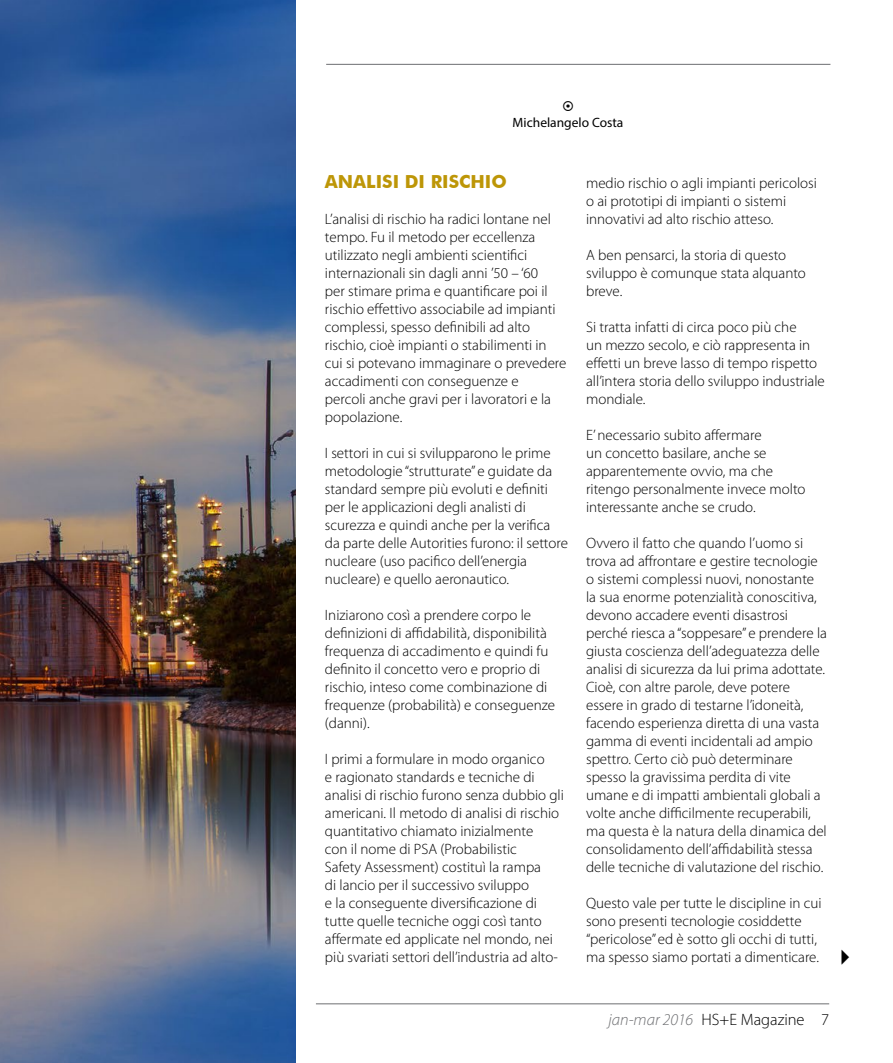
<style>
.page{position:relative;width:893px;height:1063px;background:#fff}
.page>*{position:absolute;margin:0;border:0;box-sizing:border-box;transform-origin:0 0}
.t1{font:700 18px "Futura BT";color:#bd9607}
.t2{font:300 16.5px "Myriad Pro";color:#000}
.t3{font:300 15px/18px "Myriad Pro";color:#000}
.t4{font:13.5px "Myriad Pro";color:#000}
.s1{font-style:italic;color:#6d6e71}
</style>
<div class="page">
<img style="left:0;top:0;width:296px;height:1063px">
<hr style="left:316px;top:1004px;width:513px;height:1px;background:#6d6e71">
<hr style="left:326px;top:64px;width:504px;height:1px;background:#6d6e71">
<p class="t4" style="left:513px;top:114px;width:112px">Michelangelo Costa</p>
<p class="t1" style="left:325px;top:171px;width:183px">ANALISI DI RISCHIO</p>
<p class="t3" style="left:325px;top:211px;width:243px">L’analisi di rischio ha radici lontane nel tempo. Fu il metodo per eccellenza utilizzato negli ambienti scientifici internazionali sin dagli anni ’50 – ‘60<br>per stimare prima e quantificare poi il rischio effettivo associabile ad impianti complessi, spesso definibili ad alto rischio, cioè impianti o stabilimenti in cui si potevano immaginare o prevedere accadimenti con conseguenze e<br>percoli anche gravi per i lavoratori e la popolazione.</p>
<p class="t3" style="left:325px;top:445px;width:245px">I settori in cui si svilupparono le prime metodologie “strutturate” e guidate da standard sempre più evoluti e definiti per le applicazioni degli analisti di scurezza e quindi anche per la verifica da parte delle Autorities furono: il settore nucleare (uso pacifico dell’energia nucleare) e quello aeronautico.</p>
<p class="t3" style="left:325px;top:607px;width:232px">Iniziarono così a prendere corpo le definizioni di affidabilità, disponibilità frequenza di accadimento e quindi fu definito il concetto vero e proprio di rischio, inteso come combinazione di frequenze (probabilità) e conseguenze (danni).</p>
<p class="t3" style="left:325px;top:751px;width:241px">I primi a formulare in modo organico<br>e ragionato standards e tecniche di analisi di rischio furono senza dubbio gli americani. Il metodo di analisi di rischio quantitativo chiamato inizialmente<br>con il nome di PSA (Probabilistic<br>Safety Assessment) costituì la rampa<br>di lancio per il successivo sviluppo<br>e la conseguente diversificazione di tutte quelle tecniche oggi così tanto affermate ed applicate nel mondo, nei più svariati settori dell’industria ad alto-</p>
<p class="t3" style="left:586px;top:175px;width:232px">medio rischio o agli impianti pericolosi o ai prototipi di impianti o sistemi innovativi ad alto rischio atteso.</p>
<p class="t3" style="left:586px;top:247px;width:221px">A ben pensarci, la storia di questo sviluppo è comunque stata alquanto breve.</p>
<p class="t3" style="left:586px;top:319px;width:240px">Si tratta infatti di circa poco più che<br>un mezzo secolo, e ciò rappresenta in effetti un breve lasso di tempo rispetto all’intera storia dello sviluppo industriale mondiale.</p>
<p class="t3" style="left:586px;top:427px;width:221px">E’ necessario subito affermare<br>un concetto basilare, anche se apparentemente ovvio, ma che ritengo personalmente invece molto interessante anche se crudo.</p>
<p class="t3" style="left:586px;top:535px;width:242px">Ovvero il fatto che quando l’uomo si trova ad affrontare e gestire tecnologie o sistemi complessi nuovi, nonostante la sua enorme potenzialità conoscitiva, devono accadere eventi disastrosi perché riesca a “soppesare” e prendere la giusta coscienza dell’adeguatezza delle analisi di sicurezza da lui prima adottate.<br>Cioè, con altre parole, deve potere essere in grado di testarne l’idoneità, facendo esperienza diretta di una vasta gamma di eventi incidentali ad ampio spettro. Certo ciò può determinare spesso la gravissima perdita di vite umane e di impatti ambientali globali a volte anche difficilmente recuperabili, ma questa è la natura della dinamica del consolidamento dell’affidabilità stessa delle tecniche di valutazione del rischio.</p>
<p class="t3" style="left:586px;top:895px;width:237px">Questo vale per tutte le discipline in cui sono presenti tecnologie cosiddette “pericolose” ed è sotto gli occhi di tutti, ma spesso siamo portati a dimenticare.</p>
<p class="t2" style="left:609px;top:1011px;width:222px"><span class="s1">jan-mar 2016</span> HS+E Magazine 7</p>
</div>
